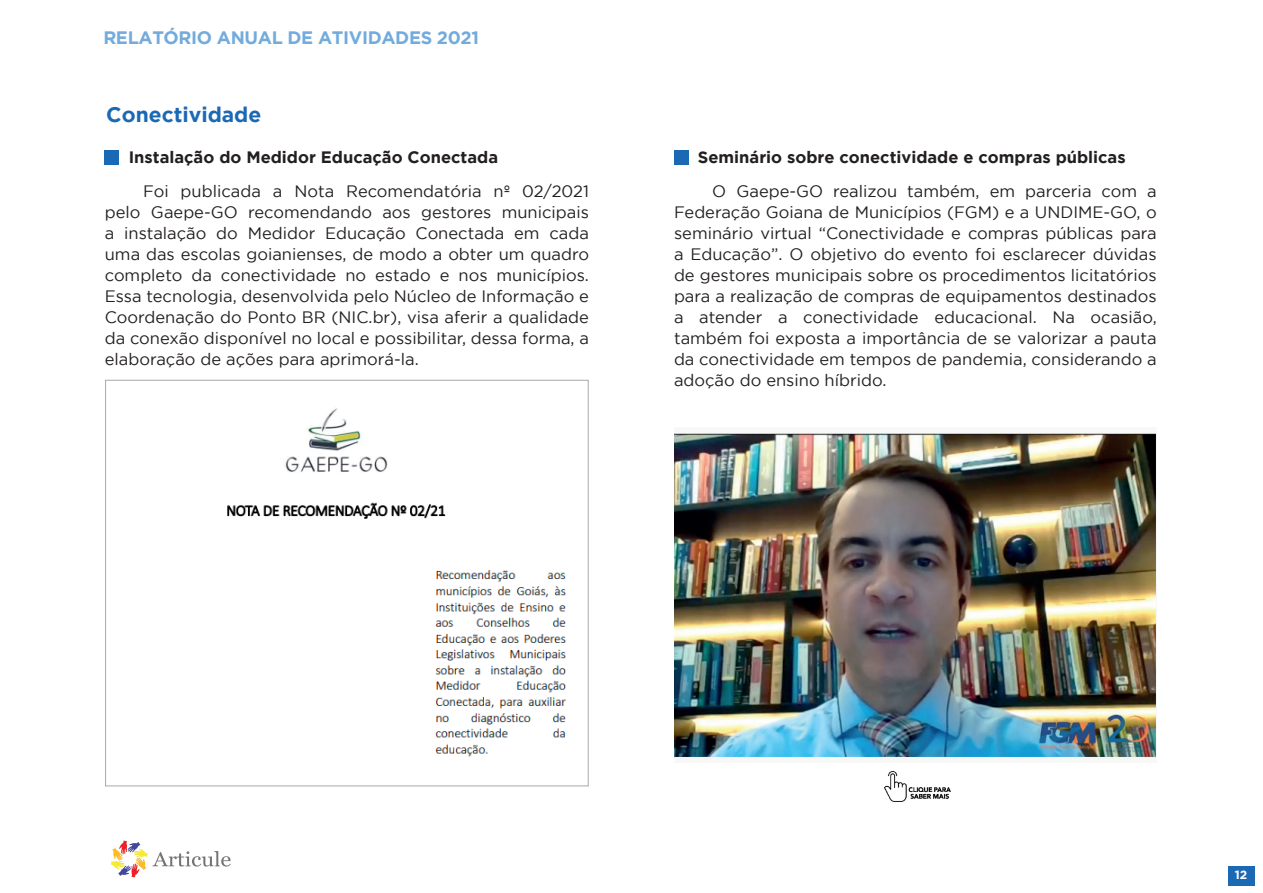
<style>
.page{position:relative;width:1263px;height:893px;background:#fff}
.page>*{position:absolute;margin:0;border:0;box-sizing:border-box;transform-origin:0 0}
.t1{font:700 21px "Gotham";color:#1b69b4}
.t2{font:700 18px "Gotham";letter-spacing:-.02em;color:#73abdc}
.t3{font:16.5px/21px "Gotham";color:#231f20;text-align:justify}
.t4{font:700 16.5px "Gotham";color:#231f20}
.t5{font:700 12px "Gotham";color:#fff}
</style>
<div class="page">
<div style="left:1228px;top:866px;width:27px;height:19px;background:#1b69b4"></div>
<svg style="left:111px;top:841px;width:120px;height:36px"></svg>
<div style="left:105px;top:150px;width:14px;height:14px;background:#1b69b4"></div>
<img style="left:674px;top:433px;width:483px;height:326px">
<div style="left:674px;top:150px;width:14px;height:14px;background:#1b69b4"></div>
<img style="left:227px;top:391px;width:362px;height:377px">
<img style="left:884px;top:772px;width:66px;height:30px">
<p class="t2" style="left:103px;top:27px;width:377px">RELATÓRIO ANUAL DE ATIVIDADES 2021</p>
<p class="t1" style="left:106px;top:102px;width:157px">Conectividade</p>
<p class="t4" style="left:129px;top:148px;width:371px">Instalação do Medidor Educação Conectada</p>
<p class="t3" style="left:105px;top:180px;width:486px;text-indent:38px">Foi publicada a Nota Recomendatória nº 02/2021 pelo Gaepe-GO recomendando aos gestores municipais a instalação do Medidor Educação Conectada em cada uma das escolas goianienses, de modo a obter um quadro completo da conectividade no estado e nos municípios.<br>Essa tecnologia, desenvolvida pelo Núcleo de Informação e Coordenação do Ponto BR (NIC.br), visa aferir a qualidade da conexão disponível no local e possibilitar, dessa forma, a elaboração de ações para aprimorá-la.</p>
<p class="t4" style="left:698px;top:148px;width:429px">Seminário sobre conectividade e compras públicas</p>
<p class="t3" style="left:674px;top:180px;width:484px;text-indent:38px">O Gaepe-GO realizou também, em parceria com a Federação Goiana de Municípios (FGM) e a UNDIME-GO, o seminário virtual “Conectividade e compras públicas para a Educação”. O objetivo do evento foi esclarecer dúvidas de gestores municipais sobre os procedimentos licitatórios para a realização de compras de equipamentos destinados a atender a conectividade educacional. Na ocasião, também foi exposta a importância de se valorizar a pauta da conectividade em tempos de pandemia, considerando a adoção do ensino híbrido.</p>
<p class="t5" style="left:1235px;top:868px;width:14px">12</p>
</div>
